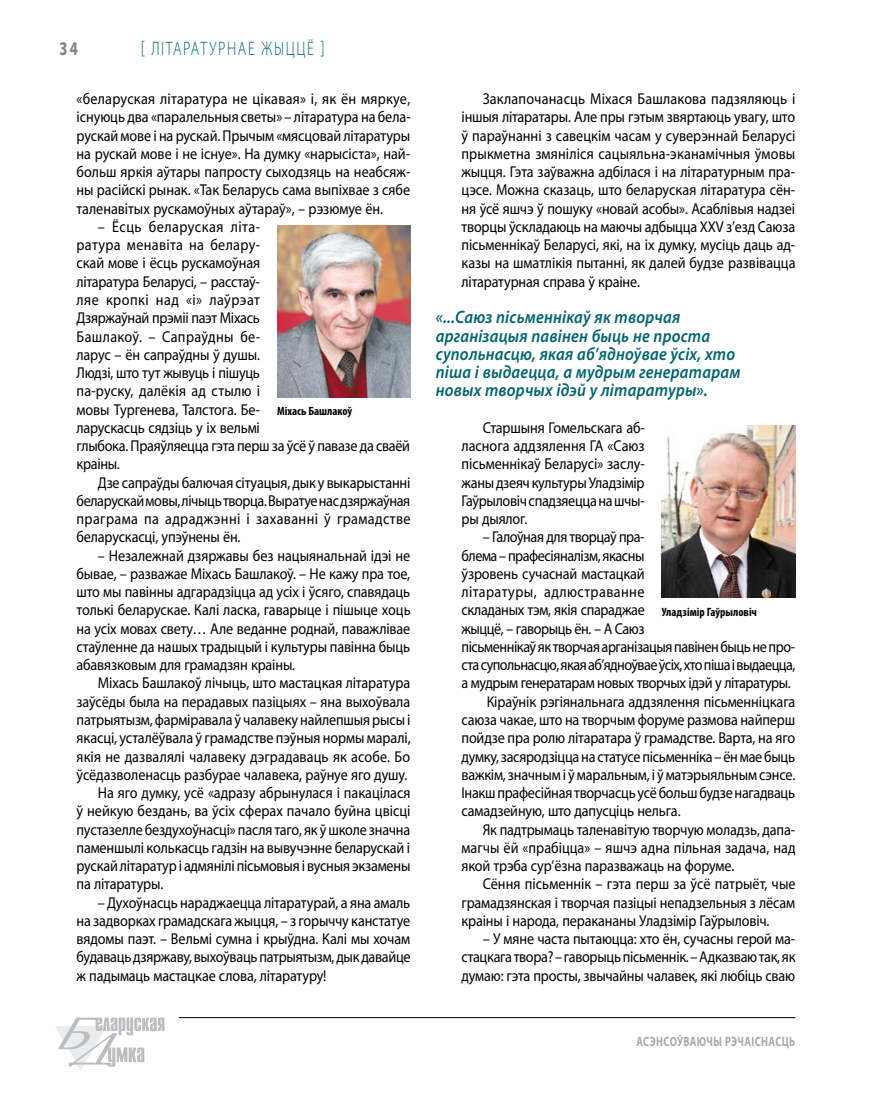
<style>
.page{position:relative;width:872px;height:1106px;background:#fff}
.page>*{position:absolute;margin:0;border:0;box-sizing:border-box;transform-origin:0 0}
.t1{font:300 19.5px "Myriad Pro";letter-spacing:.11em;color:#00636d;scale:.75 1}
.t2{font:700 19.5px "Myriad Pro";color:#808285;scale:.75 1}
.t3{font:italic 600 18px/18.3px "Myriad Pro";letter-spacing:.01em;color:#00636d;scale:.9 1}
.t4{font:15.75px/18.3px "Myriad Pro";letter-spacing:-.01em;color:#000;text-align:justify;scale:.9 1}
.t5{font:15.75px "Myriad Pro";letter-spacing:-.03em;color:#000;scale:.9 1}
.t6{font:15.75px "Myriad Pro";letter-spacing:-.04em;color:#000;scale:.9 1}
.t7{font:15.75px "Myriad Pro";letter-spacing:.03em;color:#000;scale:.9 1}
.t8{font:700 13.5px "Myriad Pro";letter-spacing:.04em;color:#a7a9ac;scale:.75 1}
.t9{font:700 condensed 12px "Myriad Pro";color:#000}
</style>
<div class="page">
<hr style="left:179px;top:1017px;width:616px;height:1px;background:#000">
<svg style="left:55px;top:1017px;width:109px;height:53px"></svg>
<img style="left:277px;top:225px;width:133px;height:173px">
<img style="left:661px;top:425px;width:134px;height:172px">
<p class="t2" style="left:60px;top:36px;width:26px">34</p>
<p class="t1" style="left:141px;top:38px;width:246px">[ Літаратурнае жыццё ]</p>
<p class="t4" style="left:77px;top:89px;width:373px">«беларуская літаратура не цікавая» і, як ён мяркуе, існуюць два «паралельныя светы» – літаратура на бела&shy;рускай мове і на рускай. Прычым «мясцовай літаратуры на рускай мове і не існуе». На думку «нарысіста», най&shy;больш яркія аўтары папросту сыходзяць на неабсяж&shy;ны расійскі рынак. «Так Беларусь сама выпіхвае з сябе таленавітых рускамоўных аўтараў», – рэзюмуе ён.</p>
<p class="t4" style="left:77px;top:217px;width:372px;text-align:left;text-indent:21px">– Ёсць беларуская літа-<br>ратура менавіта на белару-<br>скай мове і ёсць рускамоўная<br>літаратура Беларусі, – расстаў-<br>ляе кропкі над «і» лаўрэат<br>Дзяржаўнай прэміі паэт Міхась<br>Башлакоў. – Сапраўдны бе-<br>ларус – ён сапраўдны ў душы.<br>Людзі, што тут жывуць і пішуць<br>па-руску, далёкія ад стылю і<br>мовы Тургенева, Талстога. Бе-<br>ларускасць сядзіць у іх вельмі<br>глыбока. Праяўляецца гэта перш за ўсё ў павазе да сваёй краіны.</p>
<p class="t4" style="left:77px;top:473px;width:373px;text-indent:21px">Дзе сапраўды балючая сітуацыя, дык у выкарыстанні беларускай мовы, лічыць творца. Выратуе нас дзяржаўная праграма па адраджэнні і захаванні ў грамадстве беларускасці, упэўнены ён.</p>
<p class="t4" style="left:77px;top:546px;width:373px;text-indent:21px">– Незалежнай дзяржавы без нацыянальнай ідэі не бывае, – разважае Міхась Башлакоў. – Не кажу пра тое, што мы павінны адгарадзіцца ад усіх і ўсяго, спавядаць толькі беларускае. Калі ласка, гаварыце і пішыце хоць на усіх мовах свету… Але веданне роднай, паважлівае стаўленне да нашых традыцый і культуры павінна быць абавязковым для грамадзян краіны.</p>
<p class="t4" style="left:98px;top:674px;width:349px">Міхась Башлакоў лічыць, што мастацкая літаратура</p>
<p class="t4" style="left:77px;top:692px;width:372px">заўсёды была на перадавых пазіцыях – яна выхоўвала</p>
<p class="t4" style="left:77px;top:710px;width:372px">патрыятызм, фарміравала ў чалавеку найлепшыя рысы і</p>
<p class="t4" style="left:77px;top:728px;width:373px">якасці, усталёўвала ў грамадстве пэўныя нормы маралі,</p>
<p class="t4" style="left:77px;top:747px;width:372px">якія не дазвалялі чалавеку дэградаваць як асобе. Бо</p>
<p class="t4" style="left:77px;top:765px;width:369px">ўсёдазволенасць разбурае чалавека, раўнуе яго душу.</p>
<p class="t4" style="left:98px;top:783px;width:349px">На яго думку, усё «адразу абрынулася і пакацілася</p>
<p class="t4" style="left:77px;top:801px;width:373px">ў нейкую бездань, ва ўсіх сферах пачало буйна цвісці</p>
<p class="t4" style="left:77px;top:820px;width:372px">пустазелле бездухоўнасці» пасля таго, як ў школе значна</p>
<p class="t4" style="left:77px;top:838px;width:372px">паменшылі колькасць гадзін на вывучэнне беларускай і</p>
<p class="t4" style="left:77px;top:856px;width:372px">рускай літаратур і адмянілі пісьмовыя і вусныя экзамены</p>
<p class="t4" style="left:77px;top:874px;width:98px">па літаратуры.</p>
<p class="t4" style="left:77px;top:893px;width:373px;text-indent:21px">– Духоўнасць нараджаецца літаратурай, а яна амаль на задворках грамадскага жыцця, – з горыччу канстатуе вядомы паэт. – Вельмі сумна і крыўдна. Калі мы хочам будаваць дзяржаву, выхоўваць патрыятызм, дык давайце ж падымаць мастацкае слова, літаратуру!</p>
<p class="t9" style="left:277px;top:404px;width:77px">Міхась Башлакоў</p>
<p class="t4" style="left:461px;top:89px;width:372px;text-indent:21px">Заклапочанасць Міхася Башлакова падзяляюць і іншыя літаратары. Але пры гэтым звяртаюць увагу, што ў параўнанні з савецкім часам у суверэннай Беларусі прыкметна змяніліся сацыяльна-эканамічныя ўмовы жыцця. Гэта заўважна адбілася і на літаратурным пра&shy;цэсе. Можна сказаць, што беларуская літаратура сён&shy;ня ўсё яшчэ ў пошуку «новай асобы». Асаблівыя надзеі творцы ўскладаюць на маючы адбыцца ХХV з’езд Саюза пісьменнікаў Беларусі, які, на іх думку, мусіць даць ад&shy;казы на шматлікія пытанні, як далей будзе развівацца літаратурная справа ў краіне.</p>
<p class="t3" style="left:436px;top:307px;width:340px">«...Саюз пісьменнікаў як творчая арганізацыя павінен быць не проста супольнасцю, якая аб’ядноўвае ўсіх, хто піша і выдаецца, а мудрым генератарам новых творчых ідэй у літаратуры».</p>
<p class="t4" style="left:461px;top:418px;width:205px;text-indent:21px">Старшыня Гомельскага аб&shy;ласнога аддзялення ГА «Саюз пісьменнікаў Беларусі» заслу&shy;жаны дзеяч культуры Уладзімір Гаўрыловіч спадзяецца на шчы&shy;ры дыялог.</p>
<p class="t5" style="left:483px;top:527px;width:181px">– Галоўная для творцаў пра-</p>
<p class="t5" style="left:461px;top:545px;width:205px">блема – прафесіяналізм, якасны</p>
<p class="t4" style="left:461px;top:564px;width:205px">ўзровень сучаснай мастацкай</p>
<p class="t7" style="left:461px;top:582px;width:205px">літаратуры, адлюстраванне</p>
<p class="t4" style="left:461px;top:600px;width:205px">складаных тэм, якія спараджае</p>
<p class="t5" style="left:461px;top:618px;width:205px">жыццё, – гаворыць ён. – А Саюз</p>
<p class="t5" style="left:461px;top:637px;width:372px">пісьменнікаў як творчая арганізацыя павінен быць не про-</p>
<p class="t6" style="left:461px;top:655px;width:372px">ста супольнасцю, якая аб’ядноўвае ўсіх, хто піша і выдаецца,</p>
<p class="t5" style="left:461px;top:673px;width:367px">а мудрым генератарам новых творчых ідэй у літаратуры.</p>
<p class="t4" style="left:486px;top:692px;width:344px">Кіраўнік рэгіянальнага аддзялення пісьменніцкага</p>
<p class="t4" style="left:461px;top:710px;width:372px">саюза чакае, што на творчым форуме размова найперш</p>
<p class="t4" style="left:461px;top:728px;width:372px">пойдзе пра ролю літаратара ў грамадстве. Варта, на яго</p>
<p class="t4" style="left:461px;top:746px;width:372px">думку, засяродзіцца на статусе пісьменніка – ён мае быць</p>
<p class="t4" style="left:461px;top:765px;width:372px">важкім, значным і ў маральным, і ў матэрыяльным сэнсе.</p>
<p class="t4" style="left:461px;top:783px;width:372px">Інакш прафесійная творчасць усё больш будзе нагадваць</p>
<p class="t4" style="left:461px;top:801px;width:245px">самадзейную, што дапусціць нельга.</p>
<p class="t4" style="left:483px;top:820px;width:348px">Як падтрымаць таленавітую творчую моладзь, дапа-</p>
<p class="t4" style="left:461px;top:838px;width:373px">магчы ёй «прабіцца» – яшчэ адна пільная задача, над</p>
<p class="t4" style="left:461px;top:856px;width:305px">якой трэба сур’ёзна паразважаць на форуме.</p>
<p class="t4" style="left:483px;top:874px;width:349px">Сёння пісьменнік – гэта перш за ўсё патрыёт, чые</p>
<p class="t4" style="left:461px;top:893px;width:372px">грамадзянская і творчая пазіцыі непадзельныя з лёсам</p>
<p class="t4" style="left:461px;top:911px;width:344px">краіны і народа, перакананы Уладзімір Гаўрыловіч.</p>
<p class="t4" style="left:461px;top:929px;width:372px;text-indent:21px">– У мяне часта пытаюцца: хто ён, сучасны герой ма&shy;стацкага твора? – гаворыць пісьменнік. – Адказваю так, як думаю: гэта просты, звычайны чалавек, які любіць сваю</p>
<p class="t9" style="left:661px;top:605px;width:97px">Уладзімір Гаўрыловіч</p>
<p class="t8" style="left:636px;top:1032px;width:213px">Асэнсоўваючы рэчаіснасць</p>
</div>
